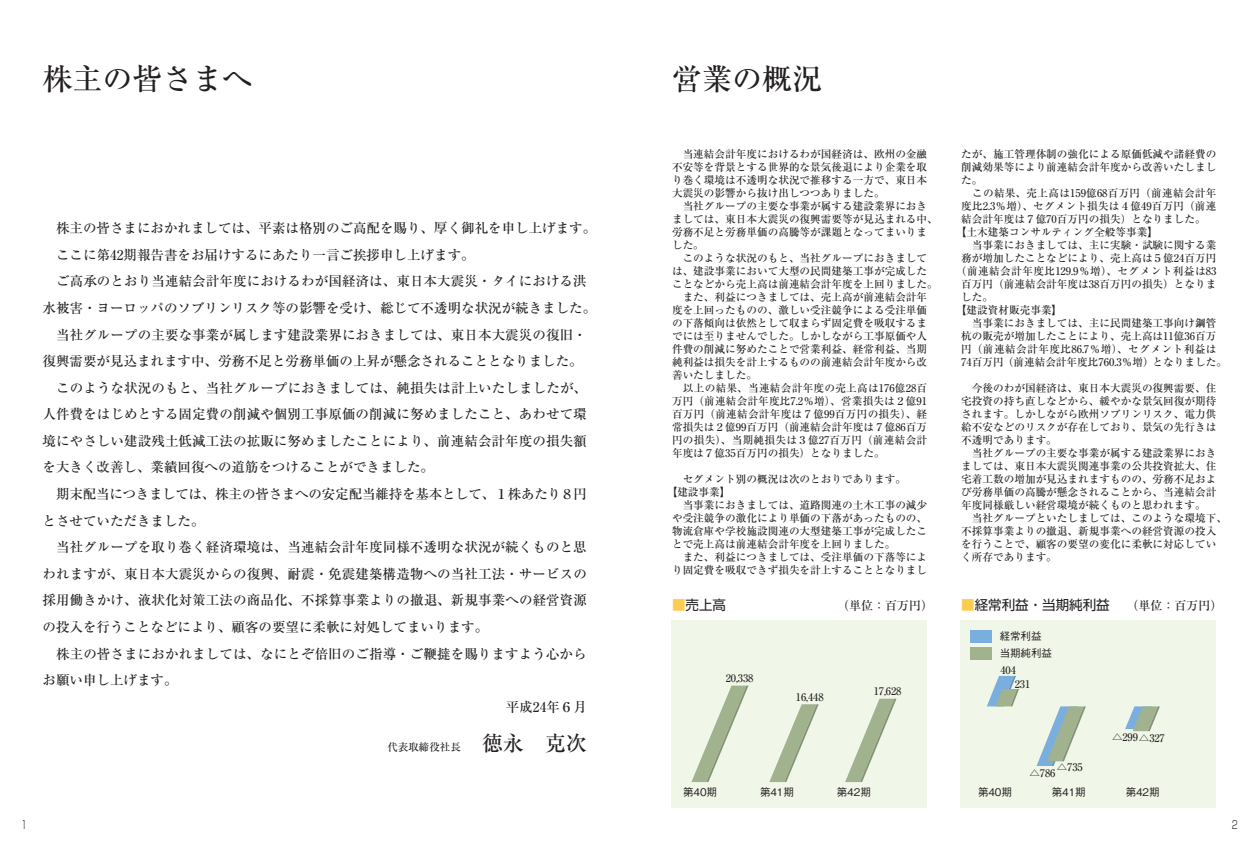
<style>
.page{position:relative;width:1259px;height:851px;background:#fff}
.page>*{position:absolute;margin:0;border:0;box-sizing:border-box;transform-origin:0 0}
.t1{font:500 30px "Ryumin Pr 5";color:#231f20}
.t2{font:500 13.5px "Ryumin Pr 5";letter-spacing:.01em;color:#231f20}
.t3{font:500 13.5px "Ryumin Pr 5";letter-spacing:-.015em;color:#231f20}
.t4{font:13.5px "Shin Go Pr 5";color:#231f20}
.t5{font:500 12px "Ryumin Pr 5";color:#231f20}
.t6{font:300 11.25px "Shin Go Pr 5";color:#231f20;scale:.7 1}
.t7{font:500 10.65px/12.9px "Ryumin Pr 5";color:#231f20}
.t8{font:500 10.65px "Ryumin Pr 5";letter-spacing:.04em;color:#231f20}
.t9{font:500 10.65px "Ryumin Pr 5";letter-spacing:.03em;color:#231f20}
.t10{font:500 10.5px "Ryumin Pr 5";letter-spacing:-.01em;color:#231f20}
.t11{font:500 10.5px/16.8px "Gothic BBB Pr 5";letter-spacing:-.01em;color:#231f20}
.s1{font-size:21px}
.s2{color:#fecc4e}
.s3{font-family:"Ryumin Pr 5";font-weight:500;font-size:12px}
</style>
<div class="page">
<div style="left:671px;top:620px;width:255px;height:187px;background:#f1f7e8"></div>
<div style="left:960px;top:620px;width:255px;height:187px;background:#f1f7e8"></div>
<div style="left:970px;top:630px;width:21px;height:13px;background:#79aede"></div>
<div style="left:970px;top:647px;width:21px;height:13px;background:#a0b28e"></div>
<svg style="left:691px;top:685px;width:57px;height:97px"></svg>
<svg style="left:769px;top:704px;width:49px;height:78px"></svg>
<svg style="left:987px;top:675px;width:32px;height:31px"></svg>
<svg style="left:1037px;top:706px;width:49px;height:59px"></svg>
<svg style="left:845px;top:698px;width:51px;height:84px"></svg>
<svg style="left:1125px;top:706px;width:35px;height:25px"></svg>
<h1 class="t1" style="left:43px;top:55px;width:212px">株主の皆さまへ</h1>
<p class="t2" style="left:43px;top:217px;width:555px">　株主の皆さまにおかれましては、平素は格別のご高配を賜り、厚く御礼を申し上げます。</p>
<p class="t2" style="left:43px;top:244px;width:434px">　ここに第42期報告書をお届けするにあたり一言ご挨拶申し上げます。</p>
<p class="t2" style="left:43px;top:270px;width:546px">　ご高承のとおり当連結会計年度におけるわが国経済は、東日本大震災・タイにおける洪</p>
<p class="t2" style="left:43px;top:297px;width:555px">水被害・ヨーロッパのソブリンリスク等の影響を受け、総じて不透明な状況が続きました。</p>
<p class="t2" style="left:43px;top:324px;width:546px">　当社グループの主要な事業が属します建設業界におきましては、東日本大震災の復旧・</p>
<p class="t2" style="left:43px;top:350px;width:542px">復興需要が見込まれます中、労務不足と労務単価の上昇が懸念されることとなりました。</p>
<p class="t2" style="left:43px;top:377px;width:546px">　このような状況のもと、当社グループにおきましては、純損失は計上いたしましたが、</p>
<p class="t2" style="left:43px;top:403px;width:546px">人件費をはじめとする固定費の削減や個別工事原価の削減に努めましたこと、あわせて環</p>
<p class="t2" style="left:43px;top:430px;width:546px">境にやさしい建設残土低減工法の拡販に努めましたことにより、前連結会計年度の損失額</p>
<p class="t2" style="left:43px;top:456px;width:393px">を大きく改善し、業績回復への道筋をつけることができました。</p>
<p class="t3" style="left:43px;top:483px;width:546px">　期末配当につきましては、株主の皆さまへの安定配当維持を基本として、１株あたり８円</p>
<p class="t2" style="left:43px;top:510px;width:164px">とさせていただきました。</p>
<p class="t2" style="left:43px;top:536px;width:546px">　当社グループを取り巻く経済環境は、当連結会計年度同様不透明な状況が続くものと思</p>
<p class="t2" style="left:43px;top:563px;width:546px">われますが、東日本大震災からの復興、耐震・免震建築構造物への当社工法・サービスの</p>
<p class="t2" style="left:43px;top:589px;width:546px">採用働きかけ、液状化対策工法の商品化、不採算事業よりの撤退、新規事業への経営資源</p>
<p class="t2" style="left:43px;top:616px;width:447px">の投入を行うことなどにより、顧客の要望に柔軟に対処してまいります。</p>
<p class="t2" style="left:43px;top:642px;width:546px">　株主の皆さまにおかれましては、なにとぞ倍旧のご指導・ご鞭撻を賜りますよう心から</p>
<p class="t2" style="left:43px;top:669px;width:136px">お願い申し上げます。</p>
<p class="t2" style="left:506px;top:696px;width:82px">平成24年６月</p>
<p class="t10" style="left:387px;top:738px;width:201px">代表取締役社長<span class="s1">　徳永　克次</span></p>
<h1 class="t1" style="left:672px;top:55px;width:152px">営業の概況</h1>
<p class="t7" style="left:672px;top:147px;width:267px">　当連結会計年度におけるわが国経済は、欧州の金融不安等を背景とする世界的な景気後退により企業を取り巻く環境は不透明な状況で推移する一方で、東日本大震災の影響から抜け出しつつありました。<br>　当社グループの主要な事業が属する建設業界におきましては、東日本大震災の復興需要等が見込まれる中、労務不足と労務単価の高騰等が課題となってまいりました。<br>　このような状況のもと、当社グループにおきましては、建設事業において大型の民間建築工事が完成したことなどから売上高は前連結会計年度を上回りました。　また、利益につきましては、売上高が前連結会計年度を上回ったものの、激しい受注競争による受注単価の下落傾向は依然として収まらず固定費を吸収するまでには至りませんでした。しかしながら工事原価や人件費の削減に努めたことで営業利益、経常利益、当期純利益は損失を計上するものの前連結会計年度から改善いたしました。<br>　以上の結果、当連結会計年度の売上高は176億28百万円（前連結会計年度比7.2％増）、営業損失は２億91百万円（前連結会計年度は７億99百万円の損失）、経常損失は２億99百万円（前連結会計年度は７億86百万円の損失）、当期純損失は３億27百万円（前連結会計年度は７億35百万円の損失）となりました。</p>
<p class="t7" style="left:672px;top:471px;width:235px">　セグメント別の概況は次のとおりであります。</p>
<p class="t7" style="left:666px;top:484px;width:65px">【建設事業】</p>
<p class="t7" style="left:672px;top:497px;width:257px">　当事業におきましては、道路関連の土木工事の減少</p>
<p class="t7" style="left:672px;top:510px;width:257px">や受注競争の激化により単価の下落があったものの、</p>
<p class="t7" style="left:672px;top:523px;width:257px">物流倉庫や学校施設関連の大型建築工事が完成したこ</p>
<p class="t7" style="left:672px;top:536px;width:225px">とで売上高は前連結会計年度を上回りました。</p>
<p class="t7" style="left:672px;top:549px;width:257px">　また、利益につきましては、受注単価の下落等によ</p>
<p class="t7" style="left:672px;top:562px;width:257px">り固定費を吸収できず損失を計上することとなりまし</p>
<p class="t7" style="left:961px;top:147px;width:257px">たが、施工管理体制の強化による原価低減や諸経費の</p>
<p class="t7" style="left:961px;top:160px;width:257px">削減効果等により前連結会計年度から改善いたしまし</p>
<p class="t7" style="left:961px;top:173px;width:23px">た。</p>
<p class="t9" style="left:961px;top:185px;width:257px">　この結果、売上高は159億68百万円（前連結会計年</p>
<p class="t7" style="left:961px;top:199px;width:257px">度比2.3％増）、セグメント損失は４億49百万円（前連</p>
<p class="t7" style="left:961px;top:212px;width:246px">結会計年度は７億70百万円の損失）となりました。</p>
<p class="t7" style="left:956px;top:225px;width:203px">【土木建築コンサルティング全般等事業】</p>
<p class="t7" style="left:961px;top:238px;width:257px">　当事業におきましては、主に実験・試験に関する業</p>
<p class="t7" style="left:961px;top:251px;width:257px">務が増加したことなどにより、売上高は５億24百万円</p>
<p class="t8" style="left:956px;top:263px;width:262px">（前連結会計年度比129.9％増）、セグメント利益は83</p>
<p class="t7" style="left:961px;top:277px;width:257px">百万円（前連結会計年度は38百万円の損失）となりま</p>
<p class="t7" style="left:961px;top:290px;width:33px">した。</p>
<p class="t7" style="left:956px;top:303px;width:108px">【建設資材販売事業】</p>
<p class="t7" style="left:961px;top:316px;width:257px">　当事業におきましては、主に民間建築工事向け鋼管</p>
<p class="t7" style="left:961px;top:329px;width:257px">杭の販売が増加したことにより、売上高は11億36百万</p>
<p class="t8" style="left:961px;top:340px;width:257px">円（前連結会計年度比86.7％増）、セグメント利益は</p>
<p class="t7" style="left:961px;top:354px;width:267px">74百万円（前連結会計年度比760.3％増）となりました。</p>
<p class="t7" style="left:961px;top:380px;width:267px">　今後のわが国経済は、東日本大震災の復興需要、住宅投資の持ち直しなどから、緩やかな景気回復が期待されます。しかしながら欧州ソブリンリスク、電力供給不安などのリスクが存在しており、景気の先行きは不透明であります。<br>　当社グループの主要な事業が属する建設業界におきましては、東日本大震災関連事業の公共投資拡大、住宅着工数の増加が見込まれますものの、労務不足および労務単価の高騰が懸念されることから、当連結会計年度同様厳しい経営環境が続くものと思われます。<br>　当社グループといたしましては、このような環境下、不採算事業よりの撤退、新規事業への経営資源の投入を行うことで、顧客の要望の変化に柔軟に対応していく所存であります。</p>
<p class="t4" style="left:672px;top:593px;width:55px"><span class="s2">■</span>売上高</p>
<p class="t5" style="left:837px;top:595px;width:97px">（単位：百万円）</p>
<p class="t4" style="left:961px;top:593px;width:263px"><span class="s2">■</span>経常利益・当期純利益 <span class="s3">（単位：百万円）</span></p>
<p class="t11" style="left:1000px;top:627px;width:54px">経常利益当期純利益</p>
<p class="t10" style="left:726px;top:670px;width:29px">20,338</p>
<p class="t10" style="left:796px;top:688px;width:29px">16,448</p>
<p class="t10" style="left:873px;top:683px;width:29px">17,628</p>
<p class="t10" style="left:1000px;top:662px;width:17px">404</p>
<p class="t10" style="left:1014px;top:675px;width:17px">231</p>
<p class="t10" style="left:1057px;top:758px;width:27px">△735</p>
<p class="t10" style="left:1029px;top:764px;width:27px">△786</p>
<p class="t10" style="left:1112px;top:728px;width:54px">△299△327</p>
<p class="t11" style="left:683px;top:782px;width:35px">第40期</p>
<p class="t11" style="left:760px;top:782px;width:35px">第41期</p>
<p class="t11" style="left:837px;top:782px;width:35px">第42期</p>
<p class="t11" style="left:978px;top:782px;width:35px">第40期</p>
<p class="t11" style="left:1052px;top:782px;width:35px">第41期</p>
<p class="t11" style="left:1125px;top:782px;width:35px">第42期</p>
<p class="t6" style="left:21px;top:815px;width:10px">1</p>
<p class="t6" style="left:1231px;top:815px;width:10px">2</p>
</div>
